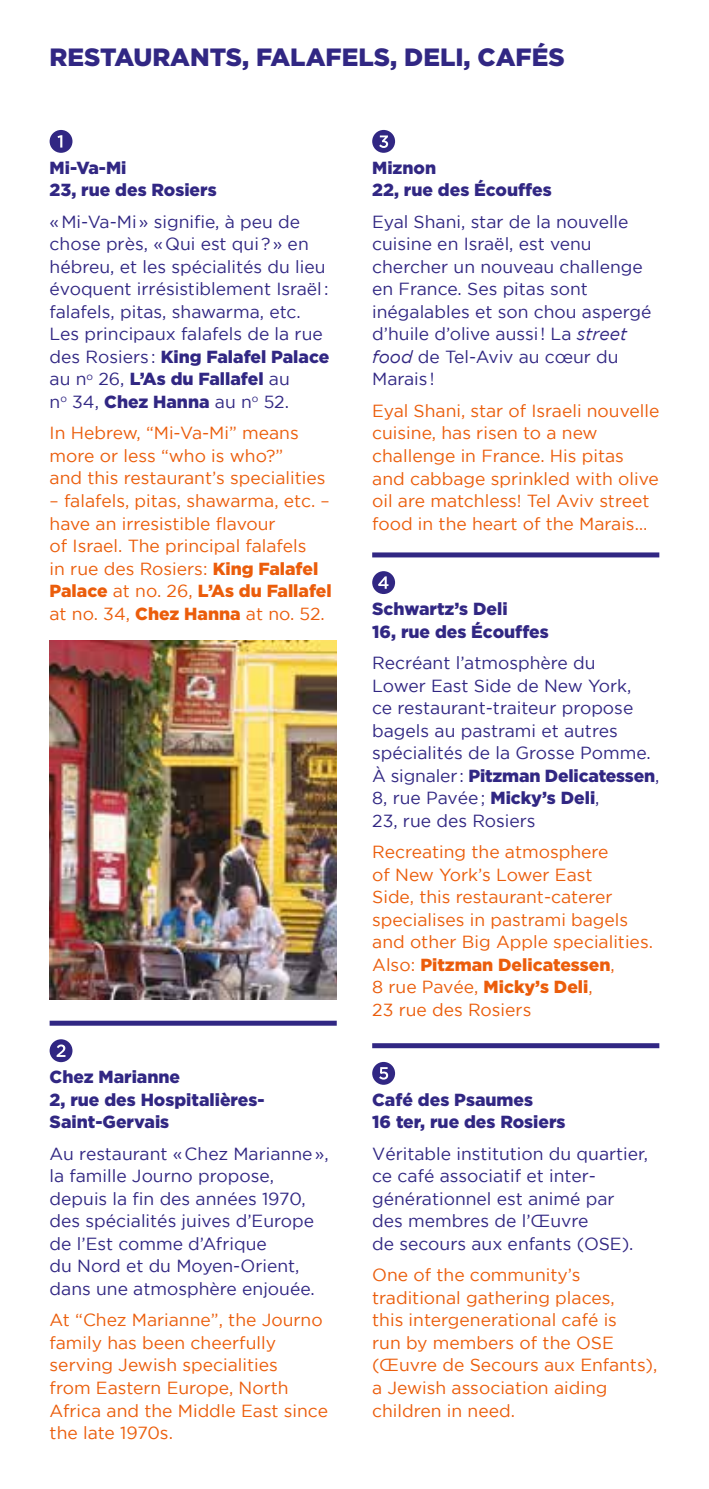
<style>
.page{position:relative;width:709px;height:1489px;background:#fff}
.page>*{position:absolute;margin:0;border:0;box-sizing:border-box;transform-origin:0 0}
.t1{font:900 25px "Gotham";color:#312783}
.t2{font:17.5px/22.5px "Gotham";color:#312783}
.t3{font:17.5px/22.5px "Gotham";color:#eb5d0b}
.t4{font:900 17.5px/22.5px "Gotham";color:#312783}
.s1{font-weight:900}
.s2{font-style:italic}
</style>
<div class="page">
<div style="left:50px;top:130px;width:22px;height:23px;background:#312783;border-radius:50%"></div>
<svg style="left:58px;top:135px;width:4px;height:12px"></svg>
<div style="left:50px;top:1020px;width:287px;height:5px;background:#312783"></div>
<div style="left:50px;top:1039px;width:22px;height:23px;background:#312783;border-radius:50%"></div>
<svg style="left:57px;top:1044px;width:8px;height:12px"></svg>
<div style="left:372px;top:130px;width:23px;height:23px;background:#312783;border-radius:50%"></div>
<svg style="left:379px;top:135px;width:9px;height:13px"></svg>
<div style="left:372px;top:552px;width:287px;height:5px;background:#312783"></div>
<div style="left:372px;top:571px;width:23px;height:23px;background:#312783;border-radius:50%"></div>
<svg style="left:378px;top:576px;width:10px;height:12px"></svg>
<div style="left:372px;top:1043px;width:287px;height:5px;background:#312783"></div>
<div style="left:372px;top:1061px;width:23px;height:23px;background:#312783;border-radius:50%"></div>
<svg style="left:379px;top:1067px;width:9px;height:12px"></svg>
<img style="left:50px;top:640px;width:287px;height:359px">
<h1 class="t1" style="left:50px;top:42px;width:516px">RESTAURANTS, FALAFELS, DELI, CAFÉS</h1>
<p class="t4" style="left:50px;top:156px;width:169px">Mi-Va-Mi<br>23, rue des Rosiers</p>
<p class="t2" style="left:50px;top:210px;width:281px">«Mi-Va-Mi» signifie, à peu de chose près, «Qui est qui?» en hébreu, et les spécialités du lieu évoquent irrésistiblement Israël: falafels, pitas, shawarma, etc.<br>Les principaux falafels de la rue des Rosiers : <span class="s1">King Falafel Palace </span>au n<sup>o</sup> 26, <span class="s1">L’As du Fallafel</span> au<br>n<sup>o</sup> 34, <span class="s1">Chez Hanna</span> au n<sup>o</sup> 52.</p>
<p class="t3" style="left:50px;top:421px;width:277px">In Hebrew, “Mi-Va-Mi” means more or less “who is who?”<br>and this restaurant’s specialities</p>
<p class="t3" style="left:50px;top:489px;width:284px">– falafels, pitas, shawarma, etc. – have an irresistible flavour<br>of Israel. The principal falafels<br>in rue des Rosiers: <span class="s1">King Falafel<br>Palace</span> at no. 26, <span class="s1">L’As du Fallafel </span>at no. 34, <span class="s1">Chez Hanna</span> at no. 52.</p>
<p class="t4" style="left:50px;top:1065px;width:217px">Chez Marianne<br>2, rue des Hospitalières-<br>Saint-Gervais</p>
<p class="t2" style="left:50px;top:1142px;width:280px">Au restaurant «Chez Marianne», la famille Journo propose, depuis la fin des années 1970, des spécialités juives d’Europe de l’Est comme d’Afrique<br>du Nord et du Moyen-Orient, dans une atmosphère enjouée.</p>
<p class="t3" style="left:50px;top:1308px;width:280px">At “Chez Marianne”, the Journo family has been cheerfully serving Jewish specialities<br>from Eastern Europe, North<br>Africa and the Middle East since the late 1970s.</p>
<p class="t4" style="left:372px;top:156px;width:181px">Miznon<br>22, rue des Écouffes</p>
<p class="t2" style="left:372px;top:210px;width:281px">Eyal Shani, star de la nouvelle cuisine en Israël, est venu chercher un nouveau challenge en France. Ses pitas sont inégalables et son chou aspergé d’huile d’olive aussi! La <span class="s2">street food</span> de Tel-Aviv au cœur du<br>Marais !</p>
<p class="t3" style="left:372px;top:399px;width:289px">Eyal Shani, star of Israeli nouvelle cuisine, has risen to a new challenge in France. His pitas and cabbage sprinkled with olive oil are matchless! Tel Aviv street food in the heart of the Marais…</p>
<p class="t4" style="left:372px;top:597px;width:178px">Schwartz’s Deli<br>16, rue des Écouffes</p>
<p class="t2" style="left:372px;top:651px;width:289px">Recréant l’atmosphère du<br>Lower East Side de New York,<br>ce restaurant-traiteur propose bagels au pastrami et autres spécialités de la Grosse Pomme.<br>À signaler : <span class="s1">Pitzman Delicatessen</span>,<br>8, rue Pavée; <span class="s1">Micky’s Deli</span>,<br>23, rue des Rosiers</p>
<p class="t3" style="left:372px;top:840px;width:282px">Recreating the atmosphere<br>of New York’s Lower East<br>Side, this restaurant-caterer specialises in pastrami bagels and other Big Apple specialities.<br>Also: <span class="s1">Pitzman Delicatessen</span>,<br>8 rue Pavée, <span class="s1">Micky’s Deli</span>,<br>23 rue des Rosiers</p>
<p class="t4" style="left:372px;top:1087px;width:195px">Café des Psaumes<br>16 ter, rue des Rosiers</p>
<p class="t2" style="left:372px;top:1141px;width:277px">Véritable institution du quartier, ce café associatif et inter&shy;générationnel est animé par des membres de l’Œuvre<br>de secours aux enfants (OSE).</p>
<p class="t3" style="left:372px;top:1263px;width:286px">One of the community’s traditional gathering places,<br>this intergenerational café is<br>run by members of the OSE (Œuvre de Secours aux Enfants), a Jewish association aiding children in need.</p>
</div>
